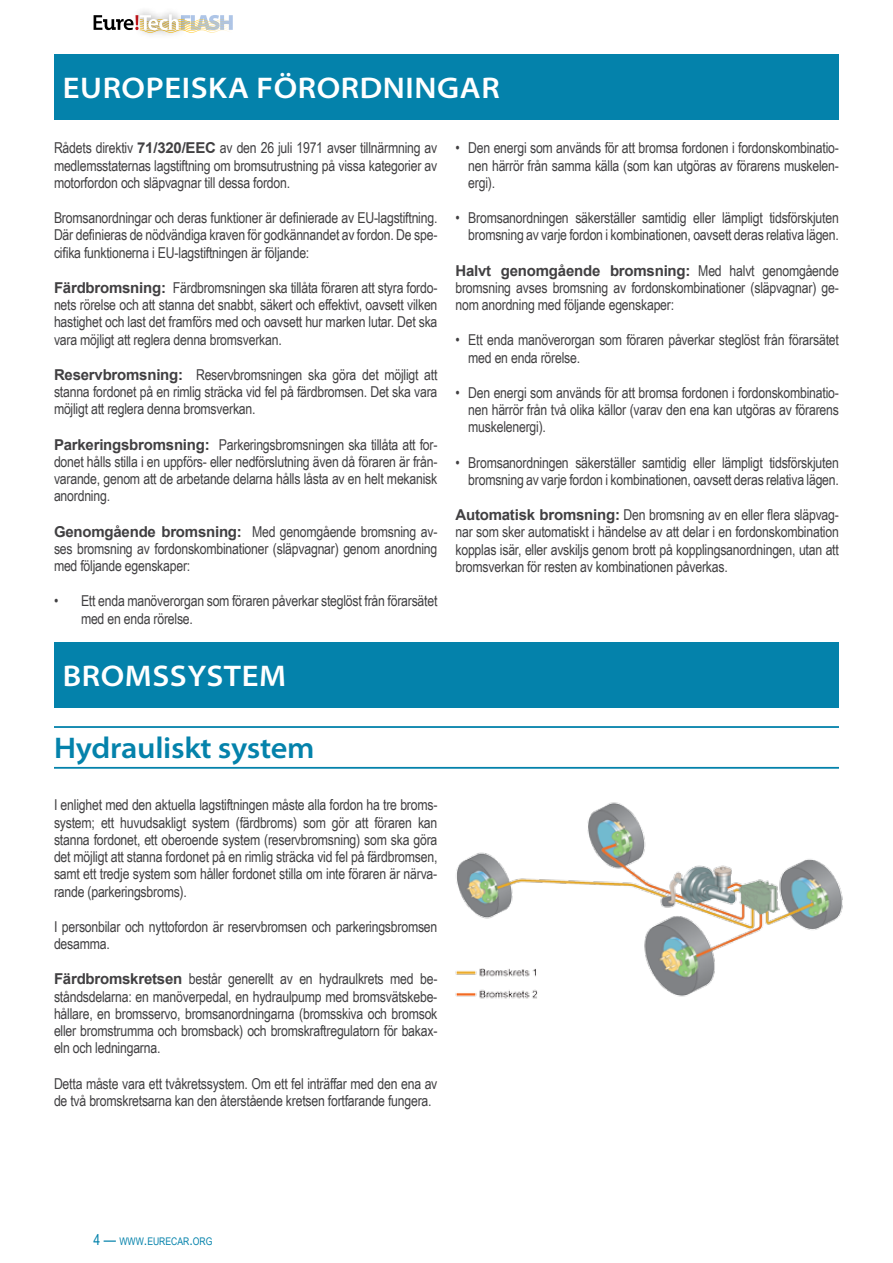
<style>
.page{position:relative;width:893px;height:1263px;background:#fff}
.page>*{position:absolute;margin:0;border:0;box-sizing:border-box;transform-origin:0 0}
.t1{font:600 semi-expanded 30px "Myriad Pro";letter-spacing:.02em;color:#fff}
.t2{font:600 semi-expanded 30px "Myriad Pro";letter-spacing:-.01em;color:#0482ab}
.t3{font:15px/17.2px "Arial Narrow";letter-spacing:-.015em;color:#414042;text-align:justify}
.t4{font:700 15px "Arial";letter-spacing:-.015em;color:#414042}
.t5{font:10.5px "Arial Narrow";color:#0482ab}
.s1{font-family:"Arial";font-weight:700}
.s2{font-family:"Arial Narrow";font-weight:400}
.s3{font-size:15px}
</style>
<div class="page">
<svg style="left:94px;top:14px;width:139px;height:19px"></svg>
<div style="left:54px;top:54px;width:785px;height:66px;background:#0482ab"></div>
<div style="left:54px;top:642px;width:785px;height:66px;background:#0482ab"></div>
<hr style="left:54px;top:726px;width:785px;height:2px;background:#0482ab">
<hr style="left:54px;top:767px;width:785px;height:2px;background:#0482ab">
<img style="left:455px;top:802px;width:388px;height:197px">
<h1 class="t1" style="left:63px;top:71px;width:438px">EUROPEISKA FÖRORDNINGAR</h1>
<p class="t3" style="left:54px;top:139px;width:385px">Rådets direktiv <span class="s1">71/320/EEC</span> av den 26 juli 1971 avser tillnärmning av medlemsstaternas lagstiftning om bromsutrustning på vissa kategorier av motorfordon och släpvagnar till dessa fordon.</p>
<p class="t3" style="left:54px;top:209px;width:385px">Bromsanordningar och deras funktioner är definierade av EU-lagstiftning.<br>Där definieras de nödvändiga kraven för godkännandet av fordon. De spe&shy;cifika funktionerna i EU-lagstiftningen är följande:</p>
<p class="t3" style="left:54px;top:278px;width:385px"><span class="s1">Färdbromsning:</span> Färdbromsningen ska tillåta föraren att styra fordo&shy;nets rörelse och att stanna det snabbt, säkert och effektivt, oavsett vilken hastighet och last det framförs med och oavsett hur marken lutar. Det ska vara möjligt att reglera denna bromsverkan.</p>
<p class="t3" style="left:54px;top:365px;width:385px"><span class="s1">Reservbromsning:</span> Reservbromsningen ska göra det möjligt att stanna fordonet på en rimlig sträcka vid fel på färdbromsen. Det ska vara möjligt att reglera denna bromsverkan.</p>
<p class="t3" style="left:54px;top:435px;width:385px"><span class="s1">Parkeringsbromsning:</span> Parkeringsbromsningen ska tillåta att for&shy;donet hålls stilla i en uppförs- eller nedförslutning även då föraren är från&shy;varande, genom att de arbetande delarna hålls låsta av en helt mekanisk anordning.</p>
<p class="t3" style="left:54px;top:522px;width:385px"><span class="s1">Genomgående bromsning:</span> Med genomgående bromsning av&shy;ses bromsning av fordonskombinationer (släpvagnar) genom anordning med följande egenskaper:</p>
<p class="t3" style="left:81px;top:592px;width:358px;text-indent:-27px">• Ett enda manöverorgan som föraren påverkar steglöst från förarsätet med en enda rörelse.</p>
<h1 class="t1" style="left:63px;top:659px;width:225px">BROMSSYSTEM</h1>
<p class="t3" style="left:468px;top:139px;width:372px;text-indent:-13px">• Den energi som används för att bromsa fordonen i fordonskombinatio&shy;nen härrör från samma källa (som kan utgöras av förarens muskelen&shy;ergi).</p>
<p class="t3" style="left:455px;top:209px;width:385px;text-align:right">• Bromsanordningen säkerställer samtidig eller lämpligt tidsförskjuten bromsning av varje fordon i kombinationen, oavsett deras relativa lägen.</p>
<p class="t4" style="left:455px;top:260px;width:385px">Halvt genomgående bromsning: <span class="s2">Med halvt genomgående</span></p>
<p class="t3" style="left:455px;top:278px;width:385px">bromsning avses bromsning av fordonskombinationer (släpvagnar) ge&shy;nom anordning med följande egenskaper:</p>
<p class="t3" style="left:468px;top:331px;width:372px;text-indent:-13px">• Ett enda manöverorgan som föraren påverkar steglöst från förarsätet med en enda rörelse.</p>
<p class="t3" style="left:468px;top:383px;width:372px;text-indent:-13px">• Den energi som används för att bromsa fordonen i fordonskombinatio&shy;nen härrör från två olika källor (varav den ena kan utgöras av förarens muskelenergi).</p>
<p class="t3" style="left:455px;top:453px;width:385px;text-align:right">• Bromsanordningen säkerställer samtidig eller lämpligt tidsförskjuten bromsning av varje fordon i kombinationen, oavsett deras relativa lägen.</p>
<p class="t3" style="left:455px;top:506px;width:385px"><span class="s1">Automatisk bromsning:</span> Den bromsning av en eller flera släpvag&shy;nar som sker automatiskt i händelse av att delar i en fordonskombination kopplas isär, eller avskiljs genom brott på kopplingsanordningen, utan att bromsverkan för resten av kombinationen påverkas.</p>
<h1 class="t2" style="left:54px;top:731px;width:262px">HYDRAULISKT SYSTEM</h1>
<p class="t3" style="left:54px;top:796px;width:385px">I enlighet med den aktuella lagstiftningen måste alla fordon ha tre broms&shy;system; ett huvudsakligt system (färdbroms) som gör att föraren kan stanna fordonet, ett oberoende system (reservbromsning) som ska göra det möjligt att stanna fordonet på en rimlig sträcka vid fel på färdbromsen, samt ett tredje system som håller fordonet stilla om inte föraren är närva&shy;rande (parkeringsbroms).</p>
<p class="t3" style="left:54px;top:917px;width:385px">I personbilar och nyttofordon är reservbromsen och parkeringsbromsen desamma.</p>
<p class="t3" style="left:54px;top:970px;width:385px"><span class="s1">Färdbromskretsen</span> består generellt av en hydraulkrets med be&shy;ståndsdelarna: en manöverpedal, en hydraulpump med bromsvätskebe&shy;hållare, en bromsservo, bromsanordningarna (bromsskiva och bromsok eller bromstrumma och bromsback) och bromskraftregulatorn för bakax&shy;eln och ledningarna.</p>
<p class="t3" style="left:54px;top:1074px;width:385px">Detta måste vara ett tvåkretssystem. Om ett fel inträffar med den ena av de två bromskretsarna kan den återstående kretsen fortfarande fungera.</p>
<p class="t5" style="left:94px;top:1233px;width:120px"><span class="s3">4 —</span> WWW<span class="s3">.</span>EURECAR<span class="s3">.</span>ORG</p>
</div>
